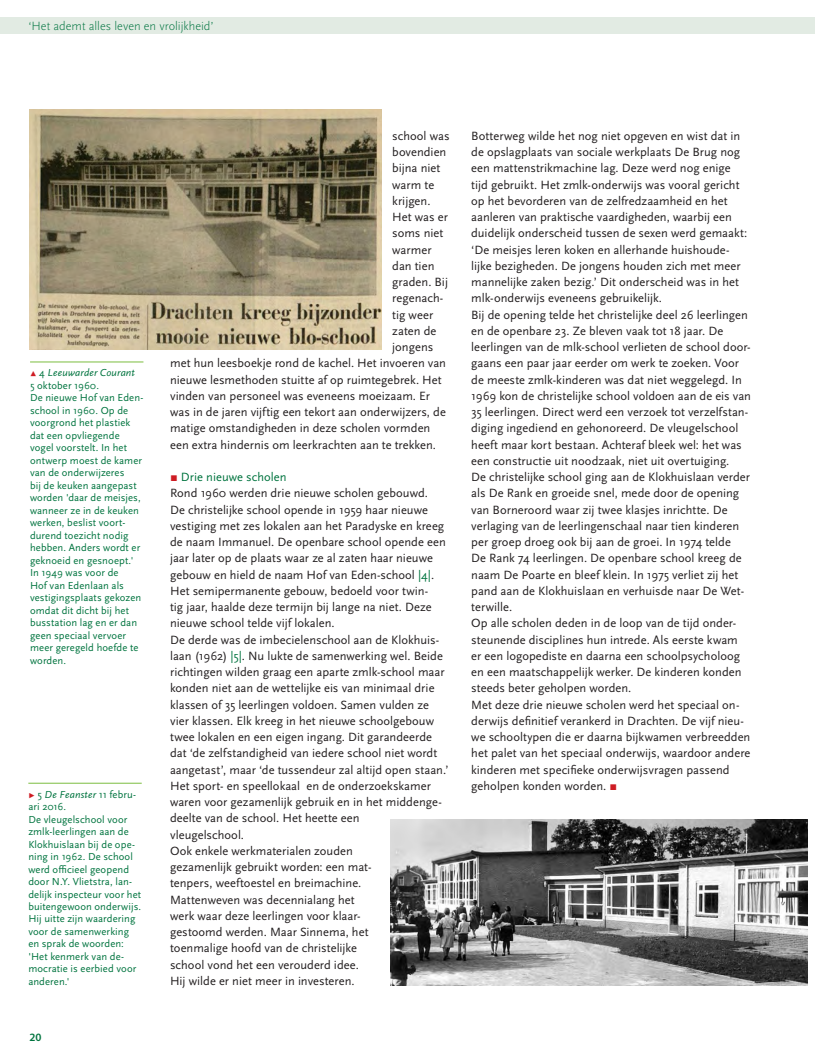
<style>
.page{position:relative;width:815px;height:1063px;background:#fff}
.page>*{position:absolute;margin:0;border:0;box-sizing:border-box;transform-origin:0 0}
.Broodtekst_Scala_San{font:12.5px/16.2px "Scala Sans OT";color:#231f20}
.Tussenkop_Jeen_vd_Be{font:300 12.5px "Scala Sans OT";color:#00743f}
.Broodtekst_Scala_San-2{font:12.5px "Scala Sans OT";letter-spacing:.005em;color:#00743f}
.t1{font:600 11.25px "Myriad Pro";color:#00743f}
.Broodtekst_Scala_San-3{font:10.62px/12.5px "Scala Sans OT";letter-spacing:.01em;color:#00743f}
.Broodtekst_Scala_San-4{font:italic 10.62px/12.5px "Scala Sans OT";letter-spacing:.015em;color:#00743f}
.s1{font-style:normal;color:#ce1c23}
.s2{font-style:normal}
.s3{color:#ce1c23}
.s4{font-style:italic}
.s5{color:#00743f}
</style>
<div class="page">
<div style="left:0;top:18px;width:815px;height:16px;background:#e2ebe3"></div>
<img style="left:390px;top:820px;width:418px;height:165px">
<img style="left:30px;top:110px;width:352px;height:240px">
<hr style="left:30px;top:362px;width:113px;height:1px;background:#7bbd3f">
<hr style="left:28px;top:783px;width:114px;height:1px;background:#7bbd3f">
<p class="Tussenkop_Jeen_vd_Be" style="left:28px;top:19px;width:187px">‘Het ademt alles leven en vrolijkheid’</p>
<p class="Broodtekst_Scala_San-4" style="left:30px;top:367px;width:106px"><span class="s1">▴</span> <span class="s2">4</span> Leeuwarder Courant<br><span class="s2">5 oktober 1960.</span></p>
<p class="Broodtekst_Scala_San-3" style="left:30px;top:392px;width:115px">De nieuwe Hof van Eden&shy;school in 1960. Op de voorgrond het plastiek dat een opvliegende vogel voorstelt. In het ontwerp moest de kamer van de onderwijzeres<br>bij de keuken aangepast worden 'daar de meisjes, wanneer ze in de keuken werken, beslist voort&shy;durend toezicht nodig hebben. Anders wordt er geknoeid en gesnoept.'</p>
<p class="Broodtekst_Scala_San-3" style="left:30px;top:567px;width:113px">In 1949 was voor de<br>Hof van Edenlaan als vestigingsplaats gekozen omdat dit dicht bij het busstation lag en er dan geen speciaal vervoer meer geregeld hoefde te worden.</p>
<p class="Broodtekst_Scala_San-3" style="left:28px;top:788px;width:109px"><span class="s3">▸</span> 5 <span class="s4">De Feanster</span> 11 febru&shy;ari 2016.</p>
<p class="Broodtekst_Scala_San-3" style="left:28px;top:813px;width:114px">De vleugelschool voor zmlk-leerlingen aan de<br>Klokhuislaan bij de ope&shy;ning in 1962. De school werd officieel geopend door N.Y. Vlietstra, lan&shy;delijk inspecteur voor het buitengewoon onderwijs.<br>Hij uitte zijn waardering voor de samenwerking en sprak de woorden: 'Het kenmerk van de&shy;mocratie is eerbied voor anderen.'</p>
<p class="t1" style="left:29px;top:1030px;width:14px">20</p>
<p class="Broodtekst_Scala_San" style="left:392px;top:128px;width:59px">school was</p>
<p class="Broodtekst_Scala_San" style="left:392px;top:144px;width:56px">bovendien</p>
<p class="Broodtekst_Scala_San" style="left:392px;top:161px;width:50px">bijna niet</p>
<p class="Broodtekst_Scala_San" style="left:392px;top:177px;width:43px">warm te</p>
<p class="Broodtekst_Scala_San" style="left:392px;top:193px;width:40px">krijgen.</p>
<p class="Broodtekst_Scala_San" style="left:392px;top:209px;width:57px">Het was er</p>
<p class="Broodtekst_Scala_San" style="left:392px;top:226px;width:53px">soms niet</p>
<p class="Broodtekst_Scala_San" style="left:392px;top:242px;width:41px">warmer</p>
<p class="Broodtekst_Scala_San" style="left:392px;top:258px;width:44px">dan tien</p>
<p class="Broodtekst_Scala_San" style="left:392px;top:274px;width:57px">graden. Bij</p>
<p class="Broodtekst_Scala_San" style="left:392px;top:291px;width:53px">regenach-</p>
<p class="Broodtekst_Scala_San" style="left:392px;top:307px;width:42px">tig weer</p>
<p class="Broodtekst_Scala_San" style="left:392px;top:323px;width:46px">zaten de</p>
<p class="Broodtekst_Scala_San" style="left:392px;top:339px;width:43px">jongens</p>
<p class="Broodtekst_Scala_San" style="left:170px;top:356px;width:278px">met hun leesboekje rond de kachel. Het invoeren van</p>
<p class="Broodtekst_Scala_San" style="left:170px;top:372px;width:273px">nieuwe lesmethoden stuitte af op ruimtegebrek. Het</p>
<p class="Broodtekst_Scala_San" style="left:170px;top:388px;width:261px">vinden van personeel was eveneens moeizaam. Er</p>
<p class="Broodtekst_Scala_San" style="left:170px;top:404px;width:277px">was in de jaren vijftig een tekort aan onderwijzers, de</p>
<p class="Broodtekst_Scala_San" style="left:170px;top:421px;width:262px">matige omstandigheden in deze scholen vormden</p>
<p class="Broodtekst_Scala_San" style="left:170px;top:437px;width:267px">een extra hindernis om leerkrachten aan te trekken.</p>
<p class="Broodtekst_Scala_San-2" style="left:170px;top:470px;width:118px"><span class="s3">▪</span> Drie nieuwe scholen</p>
<p class="Broodtekst_Scala_San" style="left:170px;top:486px;width:277px">Rond 1960 werden drie nieuwe scholen gebouwd.<br>De christelijke school opende in 1959 haar nieuwe vestiging met zes lokalen aan het Paradyske en kreeg de naam Immanuel. De openbare school opende een jaar later op de plaats waar ze al zaten haar nieuwe gebouw en hield de naam Hof van Eden-school <span class="s5">|4|</span>.<br>Het semipermanente gebouw, bedoeld voor twin-<br>tig jaar, haalde deze termijn bij lange na niet. Deze nieuwe school telde vijf lokalen.</p>
<p class="Broodtekst_Scala_San" style="left:170px;top:632px;width:280px">De derde was de imbecielenschool aan de Klokhuis&shy;laan (1962) <span class="s5">|5|</span>. Nu lukte de samenwerking wel. Beide richtingen wilden graag een aparte zmlk-school maar konden niet aan de wettelijke eis van minimaal drie klassen of 35 leerlingen voldoen. Samen vulden ze vier klassen. Elk kreeg in het nieuwe schoolgebouw twee lokalen en een eigen ingang. Dit garandeerde dat ‘de zelfstandigheid van iedere school niet wordt aangetast’, maar ‘de tussendeur zal altijd open staan.’ Het sport- en speellokaal en de onderzoekskamer waren voor gezamenlijk gebruik en in het middenge&shy;deelte van de school. Het heette een<br>vleugelschool.</p>
<p class="Broodtekst_Scala_San" style="left:170px;top:843px;width:203px">Ook enkele werkmaterialen zouden gezamenlijk gebruikt worden: een mat&shy;tenpers, weeftoestel en breimachine.<br>Mattenweven was decennialang het werk waar deze leerlingen voor klaar&shy;gestoomd werden. Maar Sinnema, het toenmalige hoofd van de christelijke school vond het een verouderd idee.<br>Hij wilde er niet meer in investeren.</p>
<p class="Broodtekst_Scala_San" style="left:471px;top:128px;width:278px">Botterweg wilde het nog niet opgeven en wist dat in de opslagplaats van sociale werkplaats De Brug nog een mattenstrikmachine lag. Deze werd nog enige tijd gebruikt. Het zmlk-onderwijs was vooral gericht op het bevorderen van de zelfredzaamheid en het aanleren van praktische vaardigheden, waarbij een duidelijk onderscheid tussen de sexen werd gemaakt: ‘De meisjes leren koken en allerhande huishoude&shy;lijke bezigheden. De jongens houden zich met meer mannelijke zaken bezig.’ Dit onderscheid was in het mlk-onderwijs eveneens gebruikelijk.</p>
<p class="Broodtekst_Scala_San" style="left:471px;top:307px;width:281px">Bij de opening telde het christelijke deel 26 leerlingen en de openbare 23. Ze bleven vaak tot 18 jaar. De leerlingen van de mlk-school verlieten de school door&shy;gaans een paar jaar eerder om werk te zoeken. Voor de meeste zmlk-kinderen was dat niet weggelegd. In 1969 kon de christelijke school voldoen aan de eis van 35 leerlingen. Direct werd een verzoek tot verzelfstan&shy;diging ingediend en gehonoreerd. De vleugelschool heeft maar kort bestaan. Achteraf bleek wel: het was een constructie uit noodzaak, niet uit overtuiging.</p>
<p class="Broodtekst_Scala_San" style="left:471px;top:469px;width:280px">De christelijke school ging aan de Klokhuislaan verder als De Rank en groeide snel, mede door de opening van Borneroord waar zij twee klasjes inrichtte. De verlaging van de leerlingenschaal naar tien kinderen per groep droeg ook bij aan de groei. In 1974 telde<br>De Rank 74 leerlingen. De openbare school kreeg de naam De Poarte en bleef klein. In 1975 verliet zij het pand aan de Klokhuislaan en verhuisde naar De Wet&shy;terwille.</p>
<p class="Broodtekst_Scala_San" style="left:471px;top:616px;width:272px">Op alle scholen deden in de loop van de tijd onder&shy;steunende disciplines hun intrede. Als eerste kwam er een logopediste en daarna een schoolpsycholoog en een maatschappelijk werker. De kinderen konden steeds beter geholpen worden.</p>
<p class="Broodtekst_Scala_San" style="left:471px;top:697px;width:281px">Met deze drie nieuwe scholen werd het speciaal on&shy;derwijs definitief verankerd in Drachten. De vijf nieu&shy;we schooltypen die er daarna bijkwamen verbreedden het palet van het speciaal onderwijs, waardoor andere kinderen met specifieke onderwijsvragen passend geholpen konden worden. <span class="s3">▪</span></p>
</div>
